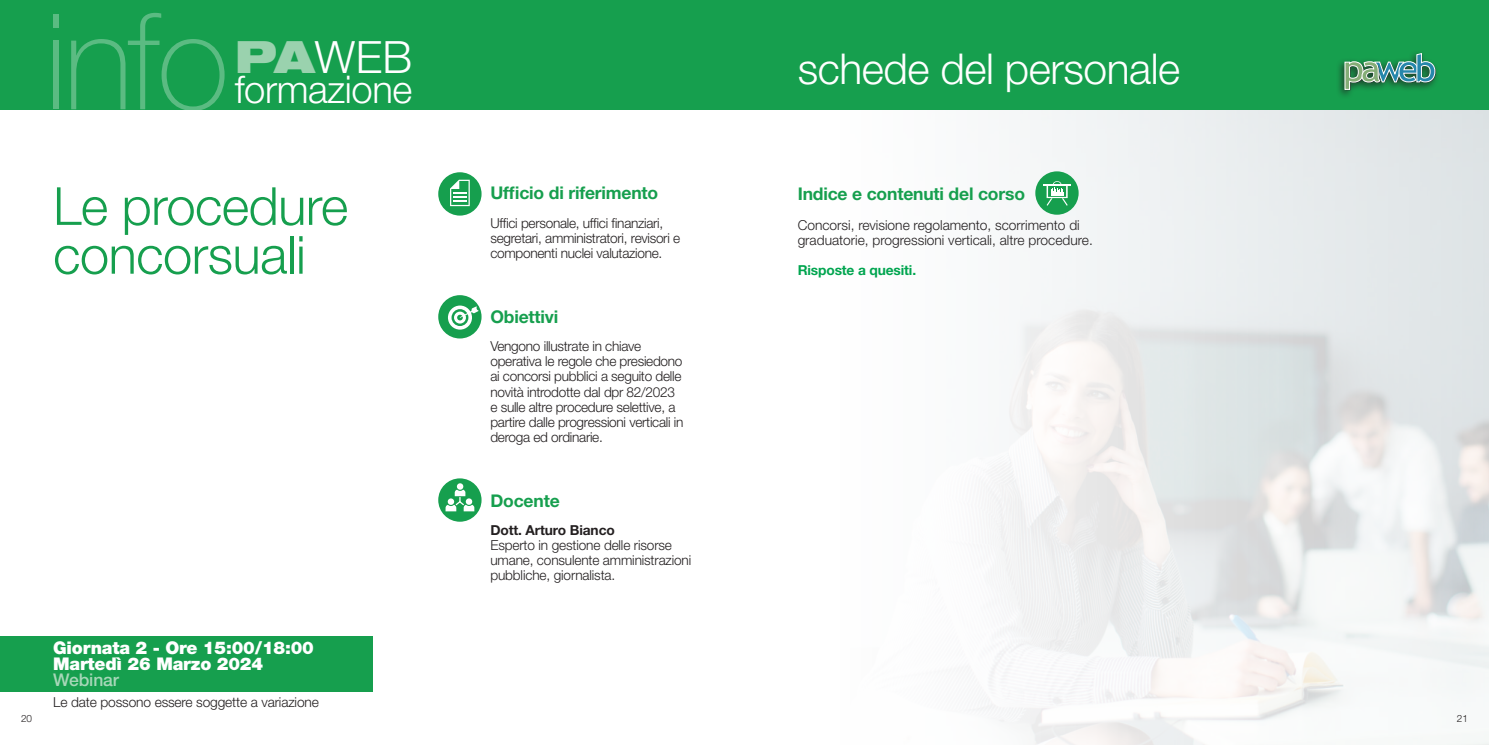
<style>
.page{position:relative;width:1489px;height:745px;background:#fff}
.page>*{position:absolute;margin:0;border:0;box-sizing:border-box;transform-origin:0 0}
.t1{font:300 52.5px/48.8px "Helvetica Neue LT Pro";letter-spacing:-.01em;color:#169f4e}
.t2{font:300 44.5px "Helvetica Neue LT Pro";color:#fff}
.t3{font:300 42.5px "Helvetica Neue LT Pro";letter-spacing:-.01em;color:#fff}
.t4{font:300 38.25px "Helvetica Neue LT Pro";letter-spacing:-.01em;color:#fff}
.t5{font:700 17.5px "Helvetica Neue LT Pro";letter-spacing:-.01em;color:#169f4e}
.t6{font:900 17.5px/16.2px "Helvetica Neue LT Pro";letter-spacing:-.01em;color:#fff}
.t7{font:500 17.5px "Helvetica Neue LT Pro";letter-spacing:-.01em;color:#a7d7b8}
.t8{font:300 13.75px/15px "Helvetica Neue LT Pro";letter-spacing:-.02em;color:#231f20}
.t9{font:300 13.75px/15px "Helvetica Neue LT Pro";color:#231f20}
.t10{font:700 13.75px "Helvetica Neue LT Pro";letter-spacing:-.01em;color:#00a54f}
.t11{font:700 13.75px "Helvetica Neue LT Pro";letter-spacing:-.01em;color:#231f20}
.t12{font:300 10px "Helvetica Neue LT Pro";color:#231f20}
.s1{font-weight:900;font-stretch:expanded;color:#9ad2ae}
</style>
<div class="page">
<img style="left:969px;top:110px;width:519px;height:634px">
<div style="left:0;top:635px;width:372px;height:56px;background:#169f4e"></div>
<div style="left:0;top:0;width:1488px;height:110px;background:#169f4e"></div>
<div style="left:1335px;top:50px;width:104px;height:49px;background:#231f20;opacity:.75"></div>
<svg style="left:1344px;top:53px;width:91px;height:37px"></svg>
<div style="left:53px;top:14px;width:5px;height:14px;background:#5bbb82"></div>
<div style="left:53px;top:41px;width:5px;height:68px;background:#5bbb82"></div>
<svg style="left:71px;top:13px;width:153px;height:97px"></svg>
<div style="left:438px;top:295px;width:43px;height:43px;background:#169f4e;border-radius:50%"></div>
<svg style="left:448px;top:305px;width:24px;height:24px"></svg>
<svg style="left:451px;top:309px;width:17px;height:17px"></svg>
<svg style="left:454px;top:311px;width:12px;height:12px"></svg>
<svg style="left:457px;top:306px;width:21px;height:14px"></svg>
<div style="left:438px;top:172px;width:43px;height:43px;background:#169f4e;border-radius:50%"></div>
<svg style="left:450px;top:180px;width:20px;height:26px"></svg>
<div style="left:438px;top:478px;width:43px;height:43px;background:#169f4e;border-radius:50%"></div>
<svg style="left:445px;top:483px;width:29px;height:28px"></svg>
<div style="left:1035px;top:171px;width:43px;height:43px;background:#169f4e;border-radius:50%"></div>
<svg style="left:1043px;top:181px;width:27px;height:24px"></svg>
<h2 class="t2" style="left:235px;top:30px;width:179px"><span class="s1">PA</span>WEB</h2>
<h3 class="t4" style="left:235px;top:66px;width:179px">formazione</h3>
<h1 class="t1" style="left:53px;top:180px;width:296px">Le procedure concorsuali</h1>
<p class="t6" style="left:53px;top:639px;width:262px">Giornata 2 - Ore 15:00/18:00<br>Martedì 26 Marzo 2024</p>
<p class="t7" style="left:53px;top:669px;width:67px">Webinar</p>
<p class="t8" style="left:53px;top:693px;width:267px">Le date possono essere soggette a variazione</p>
<p class="t5" style="left:490px;top:181px;width:169px">Ufficio di riferimento</p>
<p class="t8" style="left:490px;top:215px;width:191px">Uffici personale, uffici finanziari, segretari, amministratori, revisori e componenti nuclei valutazione.</p>
<p class="t5" style="left:490px;top:305px;width:69px">Obiettivi</p>
<p class="t8" style="left:490px;top:338px;width:194px">Vengono illustrate in chiave operativa le regole che presiedono ai concorsi pubblici a seguito delle novità introdotte dal dpr 82/2023 e sulle altre procedure selettive, a partire dalle progressioni verticali in deroga ed ordinarie.</p>
<p class="t5" style="left:490px;top:489px;width:71px">Docente</p>
<p class="t11" style="left:490px;top:521px;width:126px">Dott. Arturo Bianco</p>
<p class="t8" style="left:490px;top:537px;width:202px">Esperto in gestione delle risorse umane, consulente amministrazioni pubbliche, giornalista.</p>
<h3 class="t3" style="left:797px;top:42px;width:384px">schede del personale</h3>
<p class="t5" style="left:797px;top:183px;width:229px">Indice e contenuti del corso</p>
<p class="t9" style="left:797px;top:217px;width:297px">Concorsi, revisione regolamento, scorrimento di graduatorie, progressioni verticali, altre procedure.</p>
<p class="t10" style="left:797px;top:262px;width:120px">Risposte a quesiti.</p>
<p class="t12" style="left:21px;top:711px;width:13px">20</p>
<p class="t12" style="left:1456px;top:711px;width:13px">21</p>
</div>
